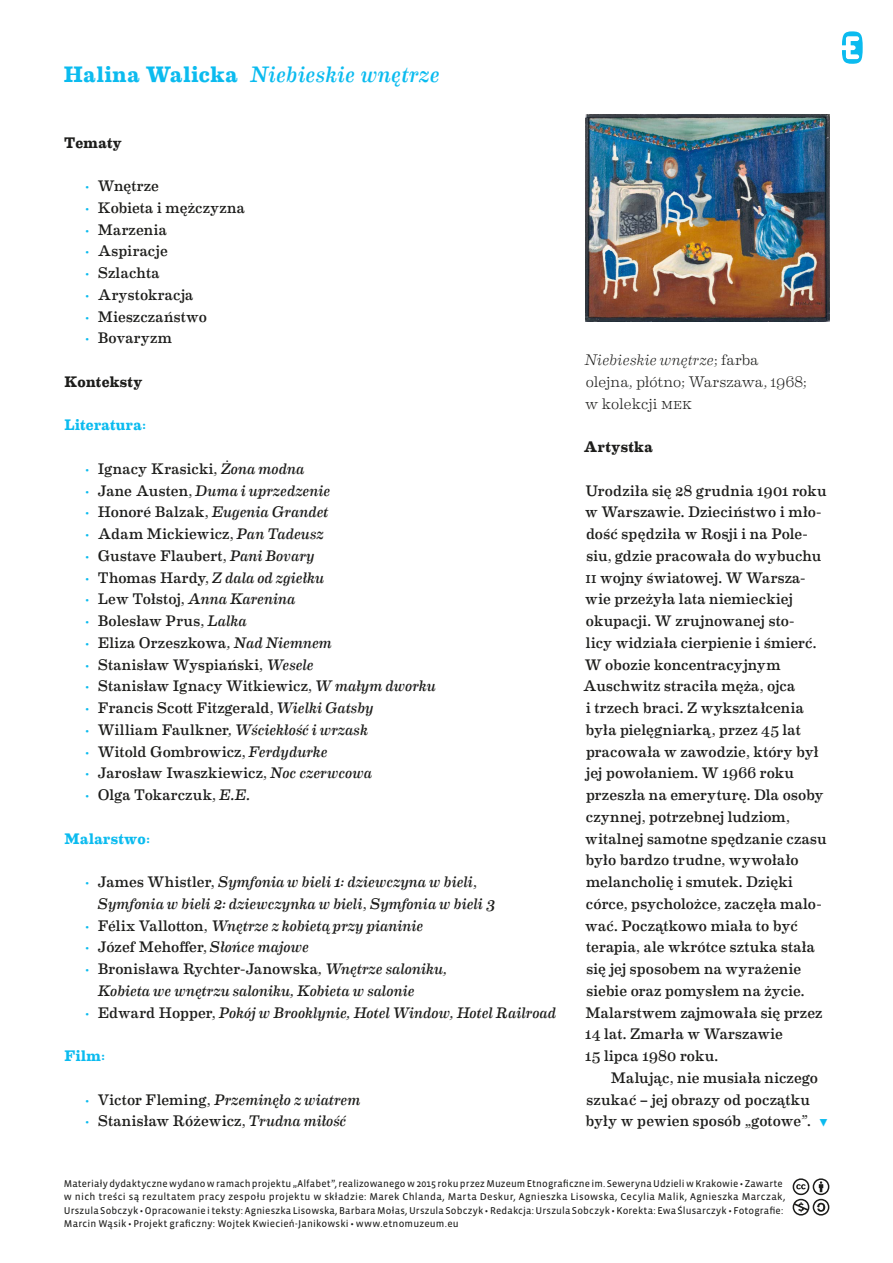
<style>
.page{position:relative;width:893px;height:1263px;background:#fff}
.page>*{position:absolute;margin:0;border:0;box-sizing:border-box;transform-origin:0 0}
.nazwisko{font:italic 22.5px "Eames Century Modern";letter-spacing:.015em;color:#0bbbef}
.Normalny_bez_-_SOURC{font:15.3px/21.8px "Eames Century Modern";letter-spacing:.01em;color:#1d1d1b}
.t1{font:italic 15.3px/21.8px "Eames Century Modern";letter-spacing:.005em;color:#1d1d1b}
.Normalny{font:15.3px/21.8px "Eames Century Modern";letter-spacing:.01em;color:#1d1d1b}
.notka{font:300 15.3px/21.8px "Eames Century Modern";color:#1d1d1b}
.podtematy{font:700 15.3px "Eames Century Modern";letter-spacing:.025em;color:#0bbbef}
.tematy{font:700 15.3px "Eames Century Modern";letter-spacing:.02em;color:#1d1d1b}
.t2{font:10.2px/13.5px "Vista Sans OTCE";letter-spacing:.02em;color:#1d1d1b}
.s1{font-weight:700;font-style:normal}
.s2{font-weight:500;color:#0bbbef}
.s3{font-style:italic}
.s4{font-weight:500;font-style:normal;color:#0bbbef}
.s5{font-style:normal}
</style>
<div class="page">
<svg style="left:793px;top:1178px;width:36px;height:37px"></svg>
<img style="left:585px;top:114px;width:244px;height:208px">
<svg style="left:842px;top:31px;width:21px;height:33px"></svg>
<p class="nazwisko" style="left:64px;top:58px;width:378px"><span class="s1">Halina Walicka</span> Niebieskie wnętrze</p>
<p class="tematy" style="left:64px;top:131px;width:59px">Tematy</p>
<p class="Normalny_bez_-_SOURC" style="left:85px;top:174px;width:76px"><span class="s2">·</span> Wnętrze</p>
<p class="Normalny_bez_-_SOURC" style="left:85px;top:196px;width:161px"><span class="s2">·</span> Kobieta i mężczyzna</p>
<p class="Normalny_bez_-_SOURC" style="left:85px;top:218px;width:83px"><span class="s2">·</span> Marzenia</p>
<p class="Normalny_bez_-_SOURC" style="left:85px;top:239px;width:84px"><span class="s2">·</span> Aspiracje</p>
<p class="Normalny_bez_-_SOURC" style="left:85px;top:261px;width:76px"><span class="s2">·</span> Szlachta</p>
<p class="Normalny_bez_-_SOURC" style="left:85px;top:283px;width:110px"><span class="s2">·</span> Arystokracja</p>
<p class="Normalny_bez_-_SOURC" style="left:85px;top:305px;width:123px"><span class="s2">·</span> Mieszczaństwo</p>
<p class="Normalny_bez_-_SOURC" style="left:85px;top:326px;width:89px"><span class="s2">·</span> Bovaryzm</p>
<p class="tematy" style="left:64px;top:370px;width:79px">Konteksty</p>
<p class="podtematy" style="left:64px;top:413px;width:83px">Literatura:</p>
<p class="Normalny_bez_-_SOURC" style="left:85px;top:457px;width:221px"><span class="s2">·</span> Ignacy Krasicki, <span class="s3">Żona modna</span></p>
<p class="t1" style="left:85px;top:478px;width:247px"><span class="s4">·</span> <span class="s5">Jane Austen,</span> Duma i uprzedzenie</p>
<p class="t1" style="left:85px;top:500px;width:245px"><span class="s4">·</span> <span class="s5">Honoré Balzak,</span> Eugenia Grandet</p>
<p class="Normalny_bez_-_SOURC" style="left:85px;top:522px;width:240px"><span class="s2">·</span> Adam Mickiewicz, <span class="s3">Pan Tadeusz</span></p>
<p class="Normalny_bez_-_SOURC" style="left:85px;top:544px;width:231px"><span class="s2">·</span> Gustave Flaubert, <span class="s3">Pani Bovary</span></p>
<p class="t1" style="left:85px;top:565px;width:241px"><span class="s4">·</span> <span class="s5">Thomas Hardy,</span> Z dala od zgiełku</p>
<p class="t1" style="left:85px;top:587px;width:212px"><span class="s4">·</span> <span class="s5">Lew Tołstoj,</span> Anna Karenina</p>
<p class="Normalny_bez_-_SOURC" style="left:85px;top:609px;width:163px"><span class="s2">·</span> Bolesław Prus, <span class="s3">Lalka</span></p>
<p class="Normalny_bez_-_SOURC" style="left:85px;top:631px;width:248px"><span class="s2">·</span> Eliza Orzeszkowa<span class="s3">, Nad Niemnem</span></p>
<p class="Normalny_bez_-_SOURC" style="left:85px;top:653px;width:230px"><span class="s2">·</span> Stanisław Wyspiański, <span class="s3">Wesele</span></p>
<p class="Normalny_bez_-_SOURC" style="left:85px;top:674px;width:352px"><span class="s2">·</span> Stanisław Ignacy Witkiewicz, <span class="s3">W małym dworku</span></p>
<p class="Normalny_bez_-_SOURC" style="left:85px;top:696px;width:290px"><span class="s2">·</span> Francis Scott Fitzgerald, <span class="s3">Wielki Gatsby</span></p>
<p class="t1" style="left:85px;top:718px;width:284px"><span class="s4">·</span> <span class="s5">William Faulkner</span>, Wściekłość i wrzask</p>
<p class="Normalny_bez_-_SOURC" style="left:85px;top:740px;width:244px"><span class="s2">·</span> Witold Gombrowicz, <span class="s3">Ferdydurke</span></p>
<p class="Normalny_bez_-_SOURC" style="left:85px;top:761px;width:288px"><span class="s2">·</span> Jarosław Iwaszkiewicz, <span class="s3">Noc czerwcowa</span></p>
<p class="Normalny_bez_-_SOURC" style="left:85px;top:783px;width:167px"><span class="s2">·</span> Olga Tokarczuk, <span class="s3">E.E.</span></p>
<p class="podtematy" style="left:64px;top:827px;width:87px">Malarstwo:</p>
<p class="t1" style="left:98px;top:870px;width:399px;text-indent:-13px"><span class="s4">·</span> <span class="s5">James Whistler,</span> Symfonia w bieli 1: dziewczyna w bieli<span class="s5">,<br></span>Symfonia w bieli 2: dziewczynka w bieli<span class="s5">,</span> Symfonia w bieli 3</p>
<p class="t1" style="left:85px;top:913px;width:340px"><span class="s4">·</span> <span class="s5">Félix Vallotton,</span> Wnętrze z kobietą przy pianinie</p>
<p class="Normalny_bez_-_SOURC" style="left:85px;top:935px;width:225px"><span class="s2">·</span> Józef Mehoffer, <span class="s3">Słońce majowe</span></p>
<p class="t1" style="left:98px;top:957px;width:351px;text-indent:-13px"><span class="s4">·</span> <span class="s5">Bronisława Rychter-Janowska</span>, Wnętrze saloniku,<br>Kobieta we wnętrzu saloniku, Kobieta w salonie</p>
<p class="t1" style="left:85px;top:1000px;width:473px"><span class="s4">·</span> <span class="s5">Edward Hopper,</span> Pokój w Brooklynie, Hotel Window, Hotel Railroad</p>
<p class="podtematy" style="left:64px;top:1044px;width:42px">Film:</p>
<p class="t1" style="left:85px;top:1087px;width:277px"><span class="s4">·</span> <span class="s5">Victor Fleming,</span> Przeminęło z wiatrem</p>
<p class="Normalny_bez_-_SOURC" style="left:85px;top:1109px;width:263px"><span class="s2">·</span> Stanisław Różewicz, <span class="s3">Trudna miłość</span></p>
<p class="notka" style="left:585px;top:348px;width:223px"><span class="s3">Niebieskie wnętrze</span>; farba olejna, płótno; Warszawa, 1968; w kolekcji MEK</p>
<p class="tematy" style="left:584px;top:435px;width:70px">Artystka</p>
<p class="Normalny_bez_-_SOURC" style="left:583px;top:479px;width:245px">Urodziła się 28 grudnia 1901 roku w Warszawie. Dzieciństwo i mło&shy;dość spędziła w Rosji i na Pole&shy;siu, gdzie pracowała do wybuchu<br>II wojny światowej. W Warsza&shy;wie przeżyła lata niemieckiej okupacji. W zrujnowanej sto-<br>licy widziała cierpienie i śmierć.<br>W obozie koncentracyjnym<br>Auschwitz straciła męża, ojca<br>i trzech braci. Z wykształcenia była pielęgniarką, przez 45 lat pracowała w zawodzie, który był jej powołaniem. W 1966 roku przeszła na emeryturę. Dla osoby czynnej, potrzebnej ludziom, witalnej samotne spędzanie czasu było bardzo trudne, wywołało melancholię i smutek. Dzięki córce, psycholożce, zaczęła malo&shy;wać. Początkowo miała to być terapia, ale wkrótce sztuka stała się jej sposobem na wyrażenie siebie oraz pomysłem na życie.<br>Malarstwem zajmowała się przez<br>14 lat. Zmarła w Warszawie<br>15 lipca 1980 roku.</p>
<p class="Normalny" style="left:586px;top:1066px;width:234px;text-indent:25px">Malując, nie musiała niczego szukać – jej obrazy od początku były w pewien sposób „gotowe”.</p>
<p class="t2" style="left:64px;top:1176px;width:723px">Materiały dydaktyczne wydano w ramach projektu „Alfabet”, realizowanego w 2015 roku przez Muzeum Etnograficzne im. Seweryna Udzieli w Krakowie • Zawarte w nich treści są rezultatem pracy zespołu projektu w składzie: Marek Chlanda, Marta Deskur, Agnieszka Lisowska, Cecylia Malik, Agnieszka Marczak, Urszula Sobczyk •Opracowanie i teksty: Agnieszka Lisowska, Barbara Mołas, Urszula Sobczyk • Redakcja: Urszula Sobczyk • Korekta: Ewa Ślusarczyk • Fotografie:<br>Marcin Wąsik • Projekt graficzny: Wojtek Kwiecień-Janikowski• www.etnomuzeum.eu</p>
</div>
